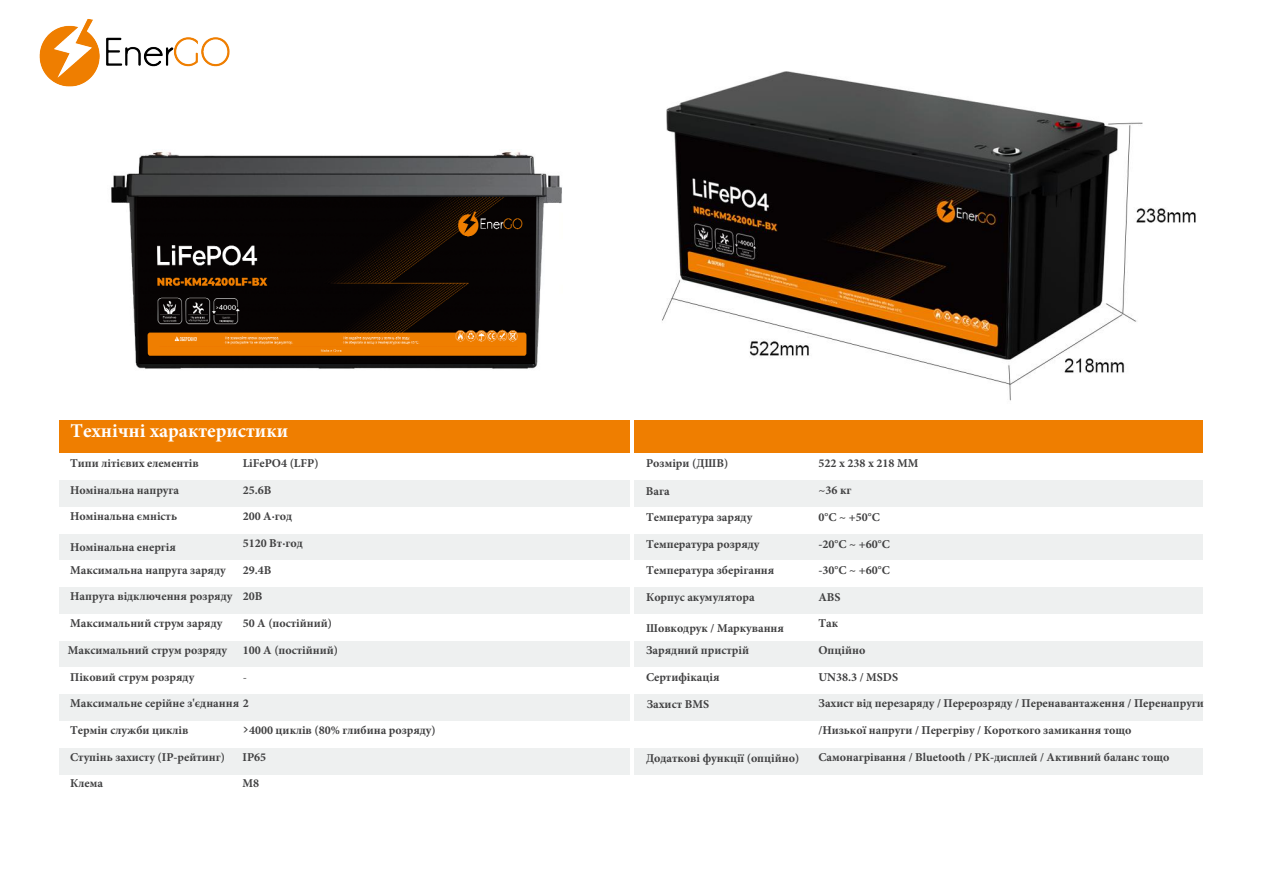
<style>
.page{position:relative;width:1263px;height:893px;background:#fff}
.page>*{position:absolute;margin:0;border:0;box-sizing:border-box;transform-origin:0 0}
.t1{font:700 19.5px "Minion Pro";color:#fff}
.t2{font:700 12px/26.2px "Minion Pro";color:#404041}
.t3{font:12px "Minion Pro";color:#404041}
.s1{font-family:"Poppins";font-weight:400}
</style>
<div class="page">
<img style="left:662px;top:71px;width:534px;height:330px">
<div style="left:60px;top:420px;width:1143px;height:33px;background:#ef7e00"></div>
<div style="left:60px;top:480px;width:1143px;height:27px;background:#eef0f0"></div>
<div style="left:60px;top:534px;width:1143px;height:26px;background:#eef0f0"></div>
<div style="left:60px;top:587px;width:1143px;height:27px;background:#eef0f0"></div>
<div style="left:60px;top:641px;width:1143px;height:27px;background:#eef0f0"></div>
<div style="left:60px;top:694px;width:1143px;height:27px;background:#eef0f0"></div>
<div style="left:60px;top:748px;width:1143px;height:27px;background:#eef0f0"></div>
<hr style="left:630px;top:419px;width:3px;height:405px;background:#fff">
<img style="left:39px;top:19px;width:191px;height:68px">
<img style="left:111px;top:150px;width:451px;height:219px">
<h1 class="t1" style="left:71px;top:417px;width:219px">Технічні характеристики</h1>
<p class="t2" style="left:70px;top:450px;width:130px">Типи літієвих елементів</p>
<p class="t2" style="left:70px;top:476px;width:110px">Номінальна напруга</p>
<p class="t2" style="left:70px;top:503px;width:108px">Номінальна ємність</p>
<p class="t2" style="left:243px;top:450px;width:77px">LiFePO4 (LFP)</p>
<p class="t2" style="left:243px;top:476px;width:30px">25.6В</p>
<p class="t2" style="left:243px;top:503px;width:51px">200 А·год</p>
<p class="t2" style="left:70px;top:534px;width:107px">Номінальна енергія</p>
<p class="t2" style="left:243px;top:530px;width:62px">5120 Вт·год</p>
<p class="t2" style="left:70px;top:583px;width:164px">Напруга відключення розряду</p>
<p class="t2" style="left:243px;top:610px;width:91px">50 А (постійний)</p>
<p class="t2" style="left:70px;top:557px;width:157px">Максимальна напруга заряду</p>
<p class="t2" style="left:243px;top:557px;width:30px">29.4В</p>
<p class="t2" style="left:243px;top:583px;width:21px">20В</p>
<p class="t2" style="left:70px;top:610px;width:154px">Максимальний струм заряду</p>
<p class="t2" style="left:68px;top:637px;width:161px">Максимальний струм розряду</p>
<p class="t2" style="left:70px;top:663px;width:126px">Піковий струм розряду</p>
<p class="t2" style="left:243px;top:637px;width:97px">100 А (постійний)</p>
<p class="t3" style="left:243px;top:669px;width:6px">-</p>
<p class="t2" style="left:646px;top:450px;width:84px">Розміри (ДШВ)</p>
<p class="t2" style="left:646px;top:478px;width:25px">Вага</p>
<p class="t2" style="left:646px;top:504px;width:108px">Температура заряду</p>
<p class="t2" style="left:646px;top:530px;width:115px">Температура розряду</p>
<p class="t2" style="left:646px;top:557px;width:130px">Температура зберігання</p>
<p class="t2" style="left:646px;top:584px;width:110px">Корпус акумулятора</p>
<p class="t2" style="left:646px;top:615px;width:140px">Шовкодрук / Маркування</p>
<p class="t2" style="left:646px;top:637px;width:105px">Зарядний пристрій</p>
<p class="t2" style="left:646px;top:664px;width:75px">Сертифікація</p>
<p class="t2" style="left:70px;top:690px;width:180px">Максимальне серійне з'єднання 2</p>
<p class="t2" style="left:647px;top:690px;width:64px">Захист BMS</p>
<p class="t2" style="left:70px;top:717px;width:120px">Термін служби циклів</p>
<p class="t2" style="left:70px;top:743px;width:156px">Ступінь захисту (IP-рейтинг)</p>
<p class="t2" style="left:70px;top:770px;width:34px">Клема</p>
<p class="t2" style="left:243px;top:717px;width:195px"><span class="s1">&gt;</span>4000 циклів (80% глибина розряду)</p>
<p class="t2" style="left:243px;top:743px;width:25px">IP65</p>
<p class="t2" style="left:243px;top:770px;width:18px">M8</p>
<p class="t2" style="left:646px;top:745px;width:155px">Додаткові функції (опційно)</p>
<p class="t2" style="left:818px;top:450px;width:101px">522 x 238 x 218 ММ</p>
<p class="t2" style="left:818px;top:477px;width:34px">~36 кг</p>
<p class="t2" style="left:818px;top:504px;width:63px">0°C ~ +50°C</p>
<p class="t2" style="left:818px;top:531px;width:73px">-20°C ~ +60°C</p>
<p class="t2" style="left:818px;top:557px;width:73px">-30°C ~ +60°C<br>ABS</p>
<p class="t2" style="left:818px;top:610px;width:21px">Так</p>
<p class="t2" style="left:818px;top:637px;width:48px">Опційно</p>
<p class="t2" style="left:818px;top:663px;width:81px">UN38.3 / MSDS</p>
<p class="t2" style="left:818px;top:690px;width:387px">Захист від перезаряду / Перерозряду / Перенавантаження / Перенапруги</p>
<p class="t2" style="left:818px;top:717px;width:315px">/Низької напруги / Перегріву / Короткого замикання тощо</p>
<p class="t2" style="left:818px;top:743px;width:353px">Самонагрівання / Bluetooth / РК-дисплей / Активний баланс тощо</p>
</div>
